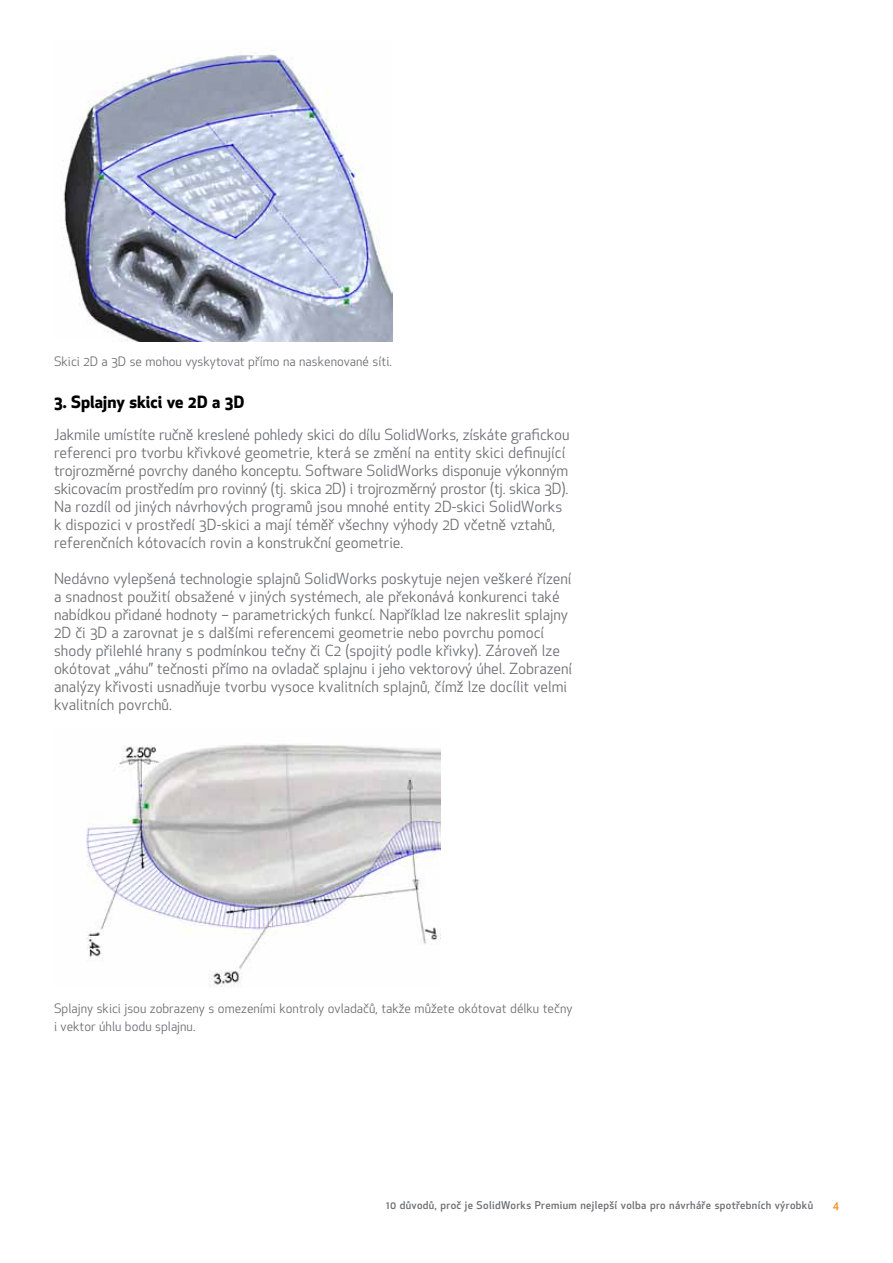
<style>
.page{position:relative;width:893px;height:1263px;background:#fff}
.page>*{position:absolute;margin:0;border:0;box-sizing:border-box;transform-origin:0 0}
.t1{font:700 16.5px "SW Apex New";color:#000}
.t2{font:15px/18px "SW Apex New";color:#6d6e71}
.t3{font:12.75px/18px "SW Apex New";color:#6d6e71}
.t4{font:500 10.5px "SW Apex New";letter-spacing:.03em;color:#6d6e71}
.t5{font:500 10.5px "SW Apex New";color:#f68b1f}
</style>
<div class="page">
<img style="left:63px;top:52px;width:330px;height:289px">
<img style="left:86px;top:744px;width:354px;height:244px">
<p class="t3" style="left:54px;top:352px;width:339px">Skici 2D a 3D se mohou vyskytovat přímo na naskenované síti.</p>
<p class="t1" style="left:54px;top:390px;width:192px">3. Splajny skici ve 2D a 3D</p>
<p class="t2" style="left:54px;top:425px;width:517px">Jakmile umístíte ručně kreslené pohledy skici do dílu SolidWorks, získáte grafickou referenci pro tvorbu křivkové geometrie, která se změní na entity skici definující trojrozměrné povrchy daného konceptu. Software SolidWorks disponuje výkonným skicovacím prostředím pro rovinný (tj. skica 2D) i trojrozměrný prostor (tj. skica 3D).<br>Na rozdíl od jiných návrhových programů jsou mnohé entity 2D-skici SolidWorks k dispozici v prostředí 3D-skici a mají téměř všechny výhody 2D včetně vztahů, referenčních kótovacích rovin a konstrukční geometrie.</p>
<p class="t2" style="left:54px;top:569px;width:520px">Nedávno vylepšená technologie splajnů SolidWorks poskytuje nejen veškeré řízení a snadnost použití obsažené v jiných systémech, ale překonává konkurenci také nabídkou přidané hodnoty – parametrických funkcí. Například lze nakreslit splajny 2D či 3D a zarovnat je s dalšími referencemi geometrie nebo povrchu pomocí shody přilehlé hrany s podmínkou tečny či C2 (spojitý podle křivky). Zároveň lze okótovat „váhu” tečnosti přímo na ovladač splajnu i jeho vektorový úhel. Zobrazení analýzy křivosti usnadňuje tvorbu vysoce kvalitních splajnů, čímž lze docílit velmi kvalitních povrchů.</p>
<p class="t3" style="left:54px;top:999px;width:520px">Splajny skici jsou zobrazeny s omezeními kontroly ovladačů, takže můžete okótovat délku tečny i vektor úhlu bodu splajnu.</p>
<p class="t4" style="left:386px;top:1198px;width:428px">10 důvodů, proč je SolidWorks Premium nejlepší volba pro návrháře spotřebních výrobků</p>
<p class="t5" style="left:833px;top:1198px;width:8px">4</p>
</div>
